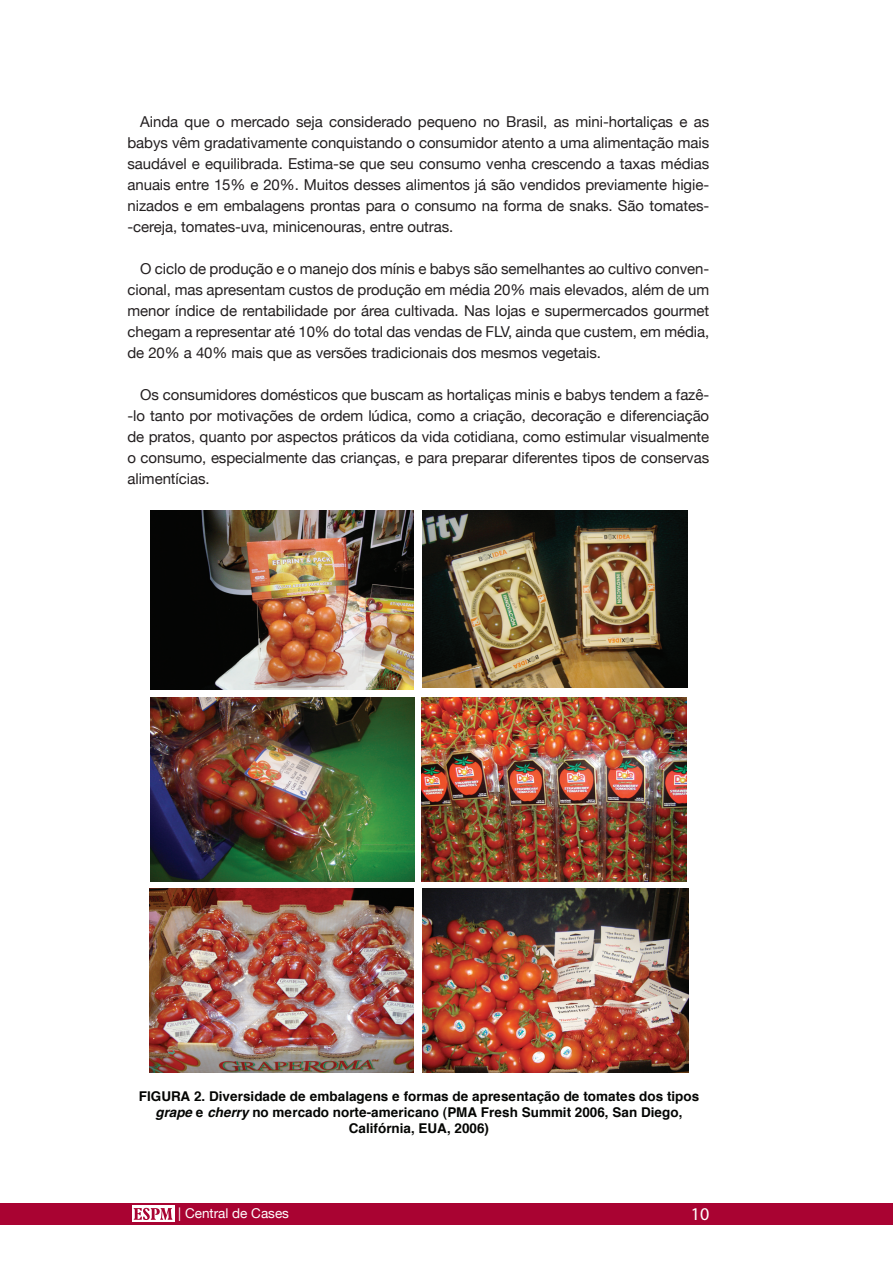
<style>
.page{position:relative;width:893px;height:1263px;background:#fff}
.page>*{position:absolute;margin:0;border:0;box-sizing:border-box;transform-origin:0 0}
.t1{font:18px "Myriad Pro";color:#fff}
.t2{font:15px/21px "Helvetica Neue";letter-spacing:-.005em;color:#231f20;text-align:justify}
.t3{font:700 13.5px/16.2px "Helvetica";color:#040503;text-align:center}
.t4{font:13.5px "Helvetica Neue";color:#fff}
.s1{font-style:italic}
</style>
<div class="page">
<div style="left:0;top:1203px;width:893px;height:22px;background:#a90332"></div>
<div style="left:132px;top:1206px;width:42px;height:16px;background:#fff"></div>
<svg style="left:134px;top:1208px;width:38px;height:12px"></svg>
<img style="left:151px;top:510px;width:263px;height:180px">
<img style="left:423px;top:510px;width:264px;height:178px">
<img style="left:151px;top:697px;width:263px;height:184px">
<img style="left:422px;top:697px;width:264px;height:184px">
<img style="left:150px;top:889px;width:264px;height:183px">
<img style="left:423px;top:889px;width:265px;height:183px">
<p class="t2" style="left:127px;top:111px;width:583px;text-indent:13px">Ainda que o mercado seja considerado pequeno no Brasil, as mini-hortaliças e as babys vêm gradativamente conquistando o consumidor atento a uma alimentação mais saudável e equilibrada. Estima-se que seu consumo venha crescendo a taxas médias anuais entre 15% e 20%. Muitos desses alimentos já são vendidos previamente higie&shy;nizados e em embalagens prontas para o consumo na forma de snaks. São tomates--cereja, tomates-uva, minicenouras, entre outras.</p>
<p class="t2" style="left:127px;top:258px;width:583px;text-indent:13px">O ciclo de produção e o manejo dos mínis e babys são semelhantes ao cultivo conven&shy;cional, mas apresentam custos de produção em média 20% mais elevados, além de um menor índice de rentabilidade por área cultivada. Nas lojas e supermercados gourmet chegam a representar até 10% do total das vendas de FLV, ainda que custem, em média, de 20% a 40% mais que as versões tradicionais dos mesmos vegetais.</p>
<p class="t2" style="left:127px;top:384px;width:583px;text-indent:13px">Os consumidores domésticos que buscam as hortaliças minis e babys tendem a fazê--lo tanto por motivações de ordem lúdica, como a criação, decoração e diferenciação de pratos, quanto por aspectos práticos da vida cotidiana, como estimular visualmente o consumo, especialmente das crianças, e para preparar diferentes tipos de conservas alimentícias.</p>
<p class="t3" style="left:139px;top:1088px;width:562px">FIGURA 2. Diversidade de embalagens e formas de apresentação de tomates dos tipos <span class="s1">grape</span> e <span class="s1">cherry</span> no mercado norte-americano (PMA Fresh Summit 2006, San Diego,<br>Califórnia, EUA, 2006)</p>
<p class="t4" style="left:178px;top:1205px;width:112px">| Central de Cases</p>
<p class="t1" style="left:691px;top:1203px;width:20px">10</p>
</div>
